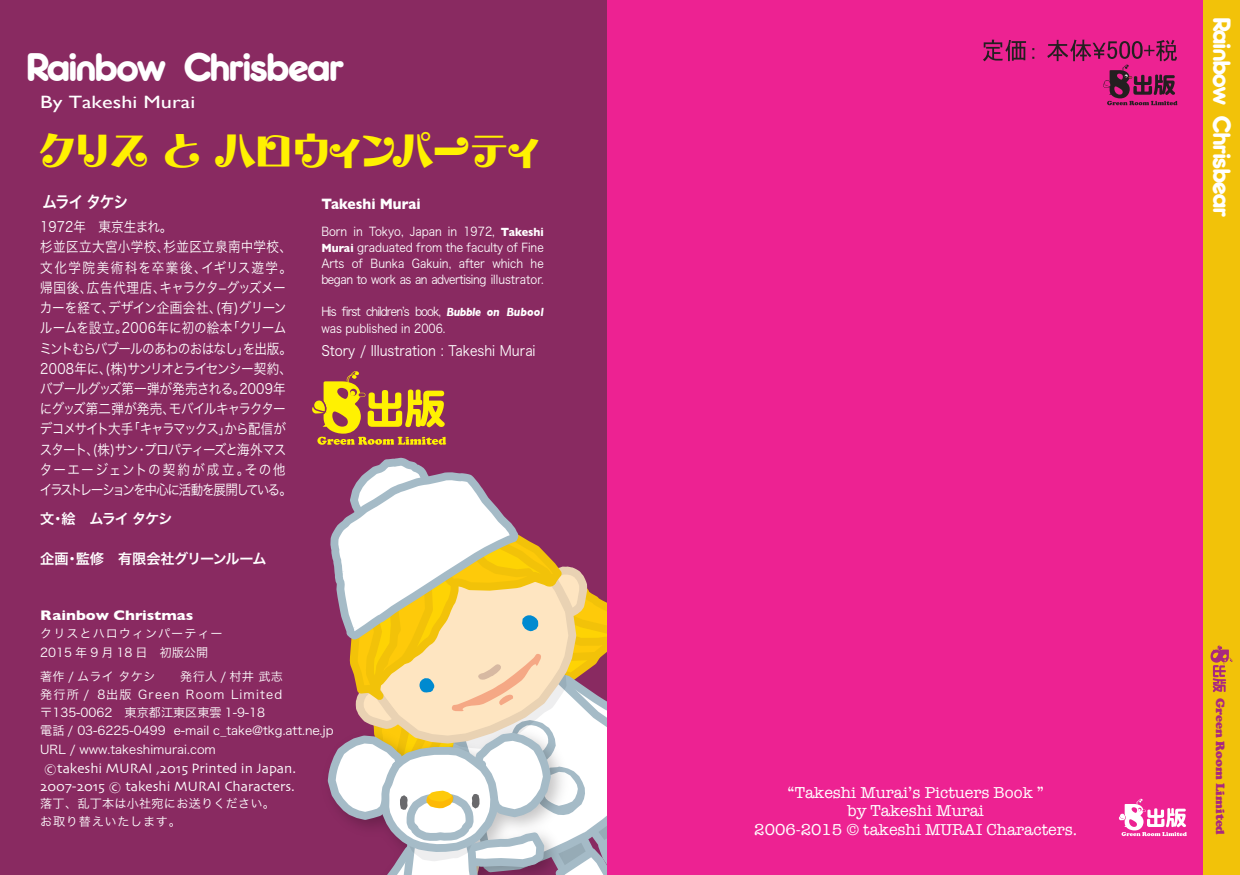
<style>
.page{position:relative;width:1240px;height:875px;background:#fff}
.page>*{position:absolute;margin:0;border:0;box-sizing:border-box;transform-origin:0 0}
.t1{font:41.21px "Matisse Eleganto Pro UB";letter-spacing:-.125em;color:#fff101}
.t2{font:500 36.4px "Frankfurter";color:#fff}
.t3{font:500 22.93px "Frankfurter";color:#fff}
.t4{font:17.85px "Gill Sans";color:#fff;scale:1.25 1}
.t5{font:16.28px/18.3px "American Typewriter";color:#fff;text-align:center}
.t6{font:16.19px "Hira Kaku Pro W6";letter-spacing:-.08em;color:#fff;scale:.9 1}
.t7{font:700 15.4px "Gill Sans";color:#fff;scale:.9 1}
.t8{font:14.17px/20.2px "Hira Kaku Pro W3";letter-spacing:-.035em;color:#fff;scale:.89 1}
.t9{font:14.17px/17.8px "Skia";color:#fff}
.t10{font:14.17px "Hira Kaku Pro W3";letter-spacing:-.01em;color:#fff;scale:.9 1}
.t11{font:14.17px "Hira Kaku Pro W6";letter-spacing:-.025em;color:#fff}
.t12{font:700 14.17px "Gill Sans";color:#fff;scale:1.1 1}
.t13{font:14.17px "Hira Kaku Pro W6";letter-spacing:-.075em;color:#fff}
.t14{font:900 12.34px "Cooper";color:#a9287f;scale:1.06 1}
.t15{font:12.16px/16.2px "Hira Kaku Pro W3";color:#fff;text-align:justify;scale:.9 1}
.t16{font:12.16px/18.2px "Hira Kaku Pro W3";color:#fff}
.t17{font:12.16px/16.2px "Hira Kaku Pro W3";letter-spacing:-.08em;color:#fff;scale:.9 1}
.t18{font:12.16px/18.2px "Hira Kaku Pro W3";letter-spacing:.02em;color:#fff}
.t19{font:12.16px/18.2px "Hira Kaku Pro W3";letter-spacing:.08em;color:#fff}
.s1{font-family:"Gill Sans";font-weight:700}
.s2{font-family:"Gill Sans";font-weight:700;font-style:italic}
</style>
<div class="page">
<div style="left:0;top:0;width:621px;height:875px;background:#892a61"></div>
<svg style="left:312px;top:371px;width:134px;height:74px"></svg>
<svg style="left:328px;top:458px;width:279px;height:417px"></svg>
<div style="left:607px;top:0;width:633px;height:875px;background:#ed2292"></div>
<svg style="left:1118px;top:799px;width:69px;height:37px"></svg>
<div style="left:1203px;top:0;width:37px;height:875px;background:#f2c209"></div>
<svg style="left:1210px;top:645px;width:22px;height:47px"></svg>
<svg style="left:983px;top:40px;width:43px;height:21px"></svg>
<svg style="left:1047px;top:40px;width:130px;height:65px"></svg>
<h2 class="t2" style="left:28px;top:45px;width:318px">Rainbow Chrisbear</h2>
<p class="t4" style="left:40px;top:92px;width:125px">By Takeshi Murai</p>
<h1 class="t1" style="left:36px;top:123px;width:510px">クリス と ハロウィンパーティ</h1>
<p class="t6" style="left:43px;top:187px;width:96px">ムライ タケシ</p>
<p class="t8" style="left:39px;top:216px;width:286px">1972年　東京生まれ。<br>杉並区立大宮小学校、杉並区立泉南中学校、文化学院美術科を卒業後、イギリス遊学。帰国後、広告代理店、キャラクタ-グッズメーカーを経て、デザイン企画会社、(有)グリーンルームを設立。2006年に初の絵本「クリームミントむらバブールのあわのおはなし」を出版。<br>2008年に、(株)サンリオとライセンシー契約、バブールグッズ第一弾が発売される。2009年にグッズ第二弾が発売、モバイルキャラクターデコメサイト大手「キャラマックス」から配信がスタート、(株)サン・プロパティーズと海外マスターエージェントの契約が成立。その他イラストレーションを中心に活動を展開している。</p>
<p class="t13" style="left:40px;top:506px;width:134px">文・絵　ムライ タケシ</p>
<p class="t11" style="left:40px;top:546px;width:228px">企画・監修　有限会社グリーンルーム</p>
<p class="t7" style="left:321px;top:191px;width:112px">Takeshi Murai</p>
<p class="t15" style="left:321px;top:222px;width:249px">Born in Tokyo, Japan in 1972, <span class="s1">Takeshi Murai</span> graduated from the faculty of Fine Arts of Bunka Gakuin, after which he began to work as an advertising illustrator.</p>
<p class="t17" style="left:321px;top:303px;width:249px">His first childrenʼs book, <span class="s2">Bubble on Bubool </span>was published in 2006.</p>
<p class="t10" style="left:321px;top:338px;width:240px">Story / Illustration : Takeshi Murai</p>
<p class="t12" style="left:40px;top:604px;width:141px">Rainbow Christmas</p>
<p class="t19" style="left:40px;top:624px;width:184px">クリスとハロウィンパーティー<br>2015 年 9 月 18 日　初版公開</p>
<p class="t16" style="left:40px;top:666px;width:307px">著作 / ムライ タケシ　　発行人 / 村井 武志<br>発行所 / 8出版 Green Room Limited〒135-0062　東京都江東区東雲 1-9-18<br>電話 / 03-6225-0499 e-mail c_take@tkg.att.ne.jp　<br>URL / www.takeshimurai.com</p>
<p class="t9" style="left:40px;top:761px;width:257px">©takeshi MURAI ,2015 Printed in Japan.<br>2007-2015 © takeshi MURAI Characters.</p>
<p class="t18" style="left:40px;top:794px;width:236px">落丁、乱丁本は小社宛にお送りください。お取り替えいたします。</p>
<h3 class="t3" style="left:1236px;top:18px;width:200px;rotate:90deg">Rainbow Chrisbear</h3>
<p class="t5" style="left:754px;top:783px;width:324px">“Takeshi Murai’s Pictuers Book ”<br>by Takeshi Murai<br>2006-2015 © takeshi MURAI Characters.</p>
<p class="t14" style="left:1227px;top:698px;width:131px;rotate:90deg">Green Room Limited</p>
</div>
